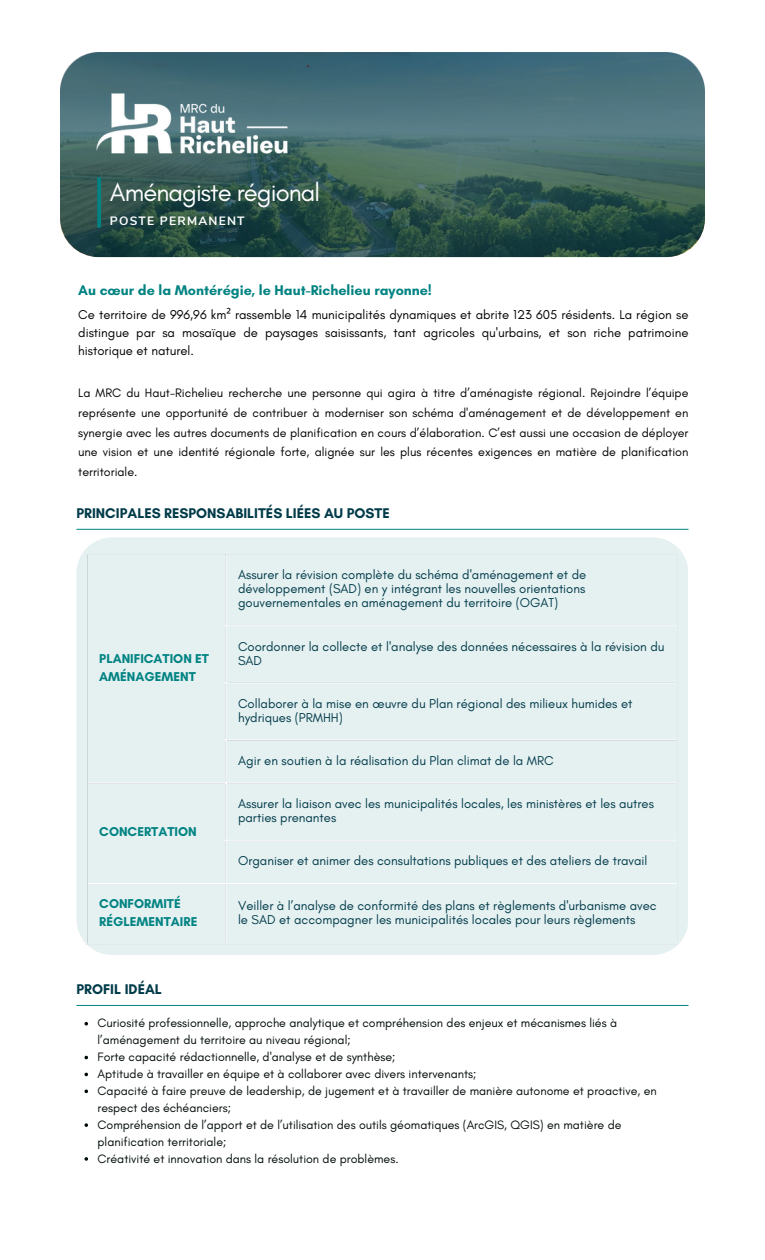
<style>
.page{position:relative;width:765px;height:1260px;background:#fff}
.page>*{position:absolute;margin:0;border:0;box-sizing:border-box;transform-origin:0 0}
.t1{font:25.62px "Glacial Indifference";letter-spacing:-.035em;color:#fff}
.t2{font:700 14.38px "Glacial Indifference";color:#003b49}
.t3{font:700 14.38px "Glacial Indifference";color:#008382}
.t4{font:13.12px/14px "Glacial Indifference";color:#003b49}
.t5{font:13.12px/18px "Glacial Indifference";color:#000;text-align:justify}
.t6{font:700 13.12px/17.8px "Glacial Indifference";color:#008382}
.t7{font:12.5px/19.8px "Glacial Indifference";color:#000;text-align:justify}
.t8{font:12.38px/16.9px "Glacial Indifference";color:#020a0a}
.t9{font:700 12px "Nunito Sans";letter-spacing:.1em;color:#fff}
.s1{font-family:"Noto Sans"}
</style>
<div class="page">
<div style="left:76px;top:537px;width:612px;height:418px;background:#e5f0f1"></div>
<hr style="left:87px;top:555px;width:1px;height:389px;background:#e5f0f1">
<hr style="left:677px;top:555px;width:1px;height:389px;background:#e5f0f1">
<hr style="left:87px;top:554px;width:591px;height:1px;background:#e5f0f1">
<hr style="left:87px;top:944px;width:591px;height:1px;background:#e5f0f1">
<hr style="left:225px;top:555px;width:1px;height:389px;background:#fff">
<hr style="left:225px;top:625px;width:452px;height:1px;background:#fff">
<hr style="left:225px;top:682px;width:452px;height:1px;background:#fff">
<hr style="left:225px;top:740px;width:452px;height:1px;background:#fff">
<hr style="left:88px;top:783px;width:589px;height:1px;background:#fff">
<hr style="left:225px;top:840px;width:452px;height:1px;background:#fff">
<hr style="left:88px;top:883px;width:589px;height:1px;background:#fff">
<hr style="left:76px;top:1005px;width:613px;height:1px;background:#008382">
<svg style="left:85px;top:1022px;width:3px;height:4px"></svg>
<svg style="left:85px;top:1123px;width:3px;height:4px"></svg>
<svg style="left:85px;top:1157px;width:3px;height:4px"></svg>
<svg style="left:60px;top:52px;width:645px;height:205px;background:#3c6162"></svg>
<img style="left:82px;top:85px;width:221px;height:77px">
<svg style="left:97px;top:177px;width:4px;height:51px"></svg>
<hr style="left:76px;top:529px;width:613px;height:1px;background:#008382">
<p class="t1" style="left:110px;top:176px;width:212px">Aménagiste régional</p>
<p class="t9" style="left:110px;top:213px;width:136px">POSTE PERMANENT</p>
<p class="t3" style="left:78px;top:282px;width:355px">Au cœur de la Montérégie, le Haut-Richelieu rayonne!</p>
<p class="t5" style="left:78px;top:305px;width:612px">Ce territoire de 996,96 km<span class="s1">²</span> rassemble 14 municipalités dynamiques et abrite 123 605 résidents. La région se distingue par sa mosaïque de paysages saisissants, tant agricoles qu'urbains, et son riche patrimoine historique et naturel.</p>
<h2 class="t7" style="left:78px;top:383px;width:612px">La MRC du Haut-Richelieu recherche une personne qui agira à titre d’aménagiste régional. Rejoindre l’équipe représente une opportunité de contribuer à moderniser son schéma d'aménagement et de développement en synergie avec les autres documents de planification en cours d’élaboration. C’est aussi une occasion de déployer une vision et une identité régionale forte, alignée sur les plus récentes exigences en matière de planification territoriale.</h2>
<p class="t2" style="left:76px;top:504px;width:315px">PRINCIPALES RESPONSABILITÉS LIÉES AU POSTE</p>
<p class="t6" style="left:99px;top:649px;width:111px">PLANIFICATION ET<br>AMÉNAGEMENT</p>
<h3 class="t6" style="left:99px;top:823px;width:99px">CONCERTATION</h3>
<p class="t4" style="left:238px;top:568px;width:350px;text-align:justify">Assurer la révision complète du schéma d'aménagement et de développement (SAD) en y intégrant les nouvelles orientations gouvernementales en aménagement du territoire (OGAT)</p>
<p class="t4" style="left:238px;top:639px;width:428px">Coordonner la collecte et l'analyse des données nécessaires à la révision du<br>SAD</p>
<h1 class="t4" style="left:238px;top:696px;width:396px">Collaborer à la mise en œuvre du Plan régional des milieux humides et hydriques (PRMHH)</h1>
<h5 class="t4" style="left:238px;top:753px;width:317px">Agir en soutien à la réalisation du Plan climat de la MRC</h5>
<h4 class="t4" style="left:238px;top:796px;width:417px">Assurer la liaison avec les municipalités locales, les ministères et les autres parties prenantes</h4>
<p class="t4" style="left:238px;top:854px;width:411px">Organiser et animer des consultations publiques et des ateliers de travail</p>
<h2 class="t6" style="left:99px;top:895px;width:100px">CONFORMITÉ<br>RÉGLEMENTAIRE</h2>
<p class="t4" style="left:238px;top:899px;width:420px">Veiller à l’analyse de conformité des plans et règlements d'urbanisme avec le SAD et accompagner les municipalités locales pour leurs règlements</p>
<p class="t2" style="left:76px;top:981px;width:87px">PROFIL IDÉAL</p>
<p class="t8" style="left:98px;top:1015px;width:521px">Curiosité professionnelle, approche analytique et compréhension des enjeux et mécanismes liés à l’aménagement du territoire au niveau régional;</p>
<p class="t8" style="left:98px;top:1048px;width:299px">Forte capacité rédactionnelle, d'analyse et de synthèse;</p>
<p class="t8" style="left:98px;top:1065px;width:380px">Aptitude à travailler en équipe et à collaborer avec divers intervenants;</p>
<p class="t8" style="left:98px;top:1082px;width:561px">Capacité à faire preuve de leadership, de jugement et à travailler de manière autonome et proactive, en respect des échéanciers;</p>
<p class="t8" style="left:98px;top:1116px;width:525px">Compréhension de l’apport et de l’utilisation des outils géomatiques (ArcGIS, QGIS) en matière de planification territoriale;</p>
<p class="t8" style="left:98px;top:1150px;width:303px">Créativité et innovation dans la résolution de problèmes.</p>
</div>
